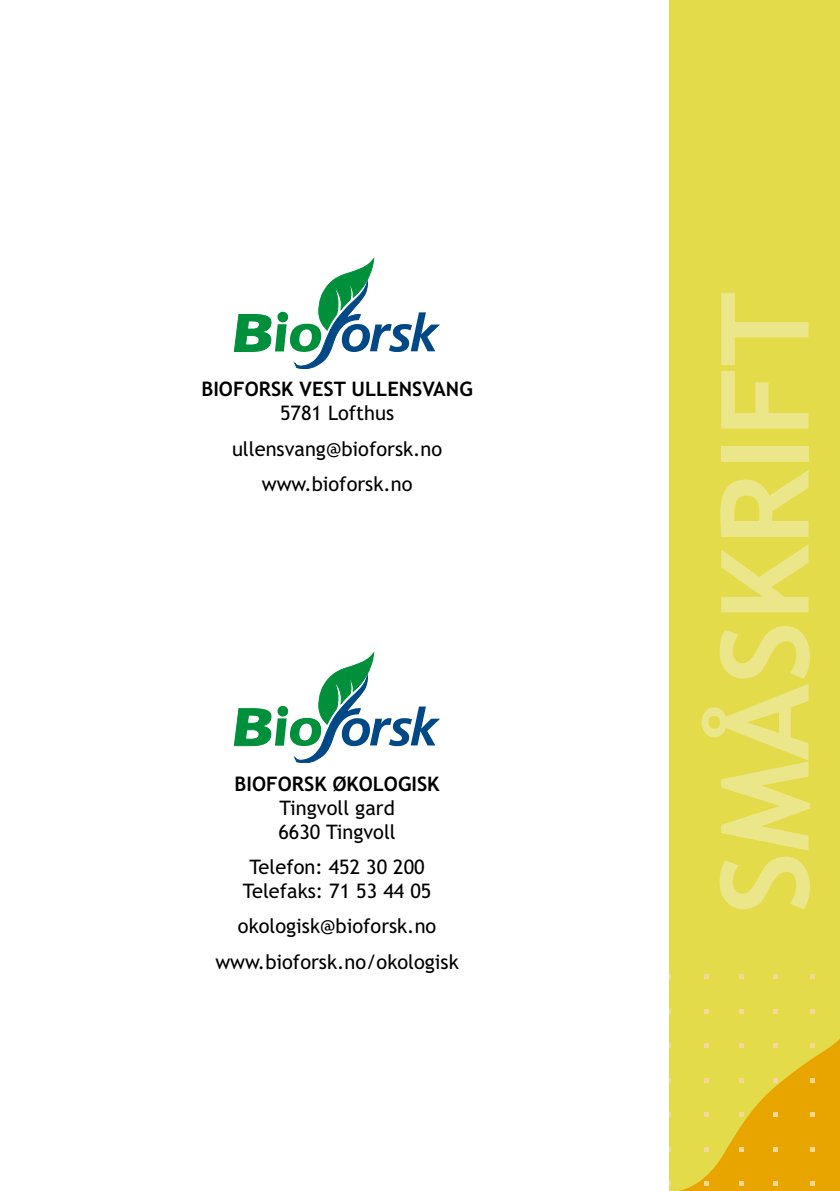
<style>
.page{position:relative;width:840px;height:1191px;background:#fff}
.page>*{position:absolute;margin:0;border:0;box-sizing:border-box;transform-origin:0 0}
.t1{font:700 122px "Trebuchet";color:#ece68b}
.t2{font:20px/35.4px "Trebuchet";color:#000;text-align:center}
.t3{font:700 20px "Trebuchet";color:#000}
</style>
<div class="page">
<div style="left:669px;top:0;width:170px;height:1191px;background:#e3db4a"></div>
<svg style="left:810px;top:974px;width:4px;height:4px"></svg>
<svg style="left:773px;top:974px;width:4px;height:4px"></svg>
<svg style="left:739px;top:974px;width:4px;height:4px"></svg>
<svg style="left:704px;top:974px;width:4px;height:4px"></svg>
<svg style="left:678px;top:1009px;width:161px;height:182px"></svg>
<svg style="left:234px;top:652px;width:206px;height:110px"></svg>
<svg style="left:234px;top:258px;width:206px;height:110px"></svg>
<p class="t3" style="left:201px;top:377px;width:177px">BIOFORSK VEST ULLENSVANG</p>
<p class="t2" style="left:232px;top:395px;width:211px">5781 Lofthus ullensvang@bioforsk.no www.bioforsk.no</p>
<p class="t3" style="left:234px;top:771px;width:206px">BIOFORSK ØKOLOGISK</p>
<p class="t2" style="left:278px;top:795px;width:119px;line-height:24px;text-align:left">Tingvoll gard<br>6630 Tingvoll</p>
<p class="t2" style="left:243px;top:854px;width:190px;line-height:24px">Telefon: 452 30 200<br>Telefaks: 71 53 44 05</p>
<p class="t2" style="left:215px;top:908px;width:245px">okologisk@bioforsk.no www.bioforsk.no/okologisk</p>
<h1 class="t1" style="left:693px;top:914px;width:624px;rotate:-90deg">SMÅSKRIFT</h1>
</div>
